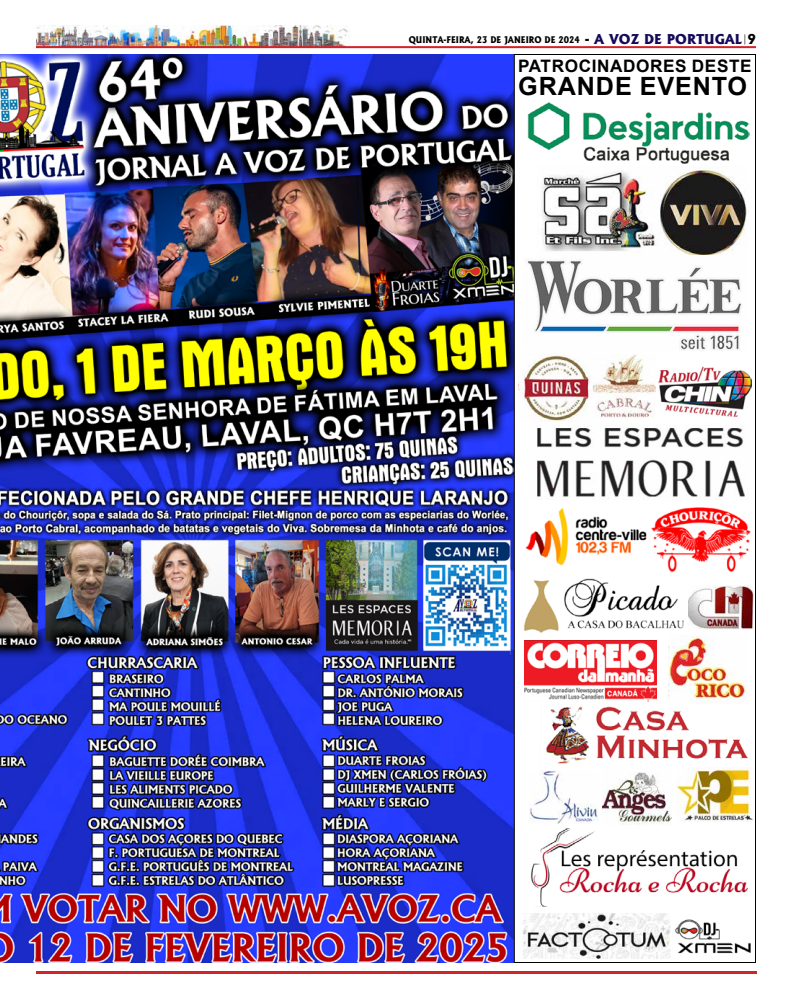
<style>
.page{position:relative;width:792px;height:1008px;background:#fff}
.page>*{position:absolute;margin:0;border:0;box-sizing:border-box;transform-origin:0 0}
.t1{font:700 25.2px "Arial";letter-spacing:.035em;color:#000}
.t2{font:700 17.2px "Arial";letter-spacing:.035em;color:#000}
.t3{font:800 8.8px "Albertus";color:#000;scale:.91 1}
.s1{font-size:13px}
.s2{font-size:13px;color:#150a59}
</style>
<div class="page">
<img style="left:36px;top:25px;width:314px;height:21px">
<hr style="left:36px;top:46px;width:720px;height:2px;background:#d2232a">
<hr style="left:36px;top:971px;width:720px;height:3px;background:#d2232a">
<img style="left:0;top:54px;width:514px;height:909px">
<div style="left:514px;top:54px;width:242px;height:909px;border:1px solid #000"></div>
<img style="left:518px;top:355px;width:74px;height:66px">
<img style="left:523px;top:913px;width:147px;height:46px">
<img style="left:542px;top:166px;width:205px;height:89px">
<img style="left:675px;top:919px;width:76px;height:35px">
<img style="left:537px;top:427px;width:208px;height:72px">
<img style="left:592px;top:355px;width:63px;height:63px">
<img style="left:525px;top:507px;width:226px;height:65px">
<img style="left:526px;top:260px;width:215px;height:90px">
<img style="left:527px;top:102px;width:222px;height:62px">
<img style="left:530px;top:829px;width:218px;height:77px">
<img style="left:546px;top:706px;width:203px;height:58px">
<img style="left:524px;top:578px;width:160px;height:55px">
<img style="left:603px;top:772px;width:68px;height:53px">
<img style="left:669px;top:635px;width:78px;height:68px">
<img style="left:530px;top:770px;width:68px;height:54px">
<img style="left:524px;top:641px;width:133px;height:61px">
<img style="left:688px;top:585px;width:65px;height:45px">
<img style="left:658px;top:366px;width:94px;height:50px">
<img style="left:677px;top:769px;width:76px;height:52px">
<p class="t3" style="left:409px;top:34px;width:383px">QUINTA-FEIRA, 23 DE JANEIRO DE 2024 <span class="s1">-</span> <span class="s2">A VOZ DE PORTUGAL</span><sup>|</sup><span class="s1">9</span></p>
<h2 class="t2" style="left:518px;top:54px;width:235px">PATROCINADORES DESTE</h2>
<h1 class="t1" style="left:518px;top:69px;width:230px">GRANDE EVENTO</h1>
</div>
